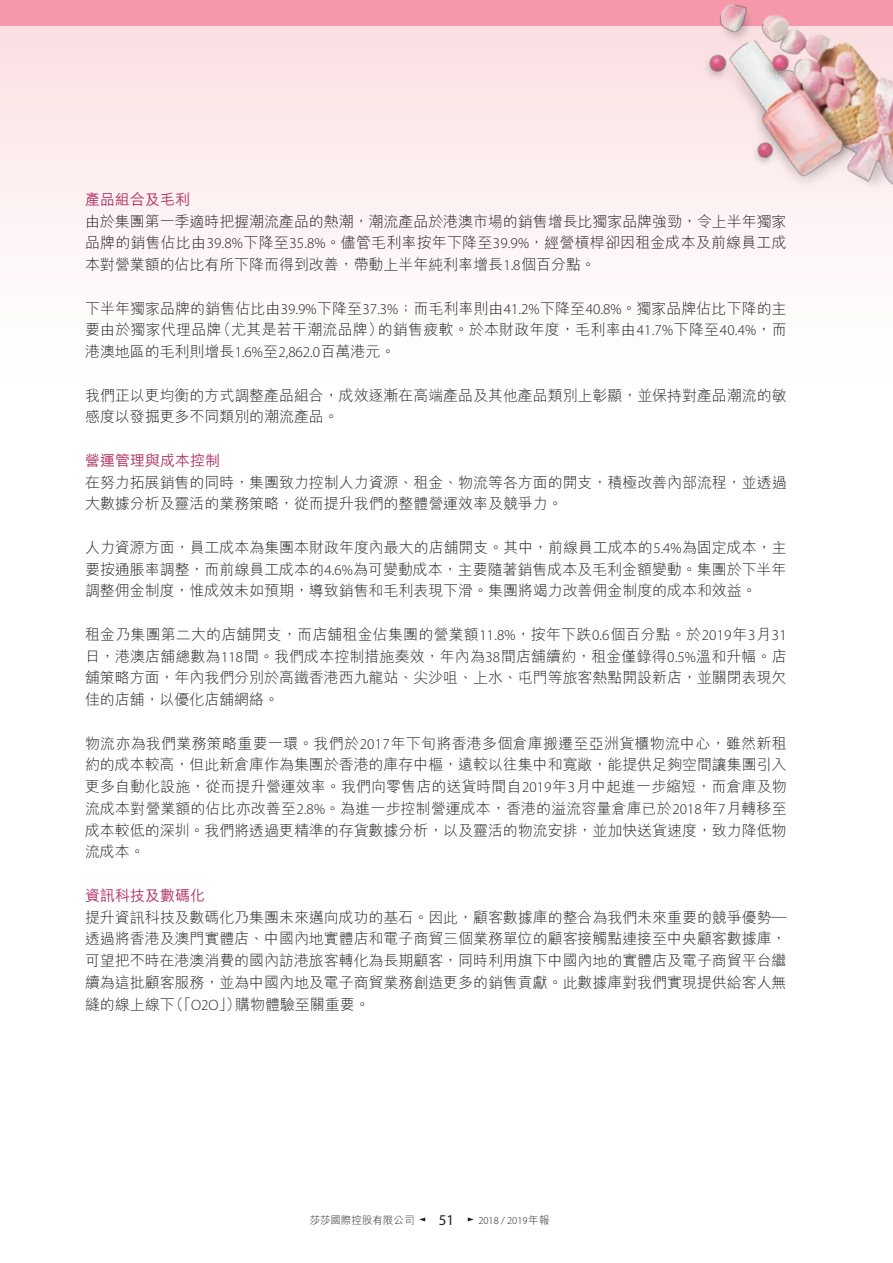
<style>
.page{position:relative;width:893px;height:1263px;background:#fff}
.page>*{position:absolute;margin:0;border:0;box-sizing:border-box;transform-origin:0 0}
.t1{font:300 15px/21.8px "M Hei HK";letter-spacing:-.005em;color:#231f20;text-align:justify}
.t2{font:500 15px "M Hei HK";color:#b23467}
.t3{font:15px "Myriad Pro";color:#231f20}
.t4{font:300 10.5px "Myriad Pro";color:#231f20}
.t5{font:300 10.5px "M Hei HK";color:#231f20}
.s1{font-family:"Myriad Pro"}
.s2{font-family:"M Hei HK"}
</style>
<div class="page">
<div style="left:0;top:0;width:893px;height:429px;background:linear-gradient(to bottom,#fbdfe1,#fff)"></div>
<div style="left:0;top:0;width:893px;height:26px;background:#f598aa"></div>
<img style="left:55px;top:4px;width:838px;height:425px">
<svg style="left:419px;top:1217px;width:6px;height:4px"></svg>
<svg style="left:468px;top:1217px;width:6px;height:4px"></svg>
<p class="t2" style="left:85px;top:188px;width:107px">產品組合及毛利</p>
<p class="t1" style="left:85px;top:210px;width:703px">由於集團第一季適時把握潮流產品的熱潮，潮流產品於港澳市場的銷售增長比獨家品牌強勁，令上半年獨家品牌的銷售佔比由<span class="s1">39.8%</span>下降至<span class="s1">35.8%</span>。儘管毛利率按年下降至<span class="s1">39.9%</span>，經營槓桿卻因租金成本及前線員工成本對營業額的佔比有所下降而得到改善，帶動上半年純利率增長<span class="s1">1.8</span>個百分點。</p>
<p class="t1" style="left:85px;top:297px;width:703px">下半年獨家品牌的銷售佔比由<span class="s1">39.9%</span>下降至<span class="s1">37.3%</span>；而毛利率則由<span class="s1">41.2%</span>下降至<span class="s1">40.8%</span>。獨家品牌佔比下降的主要由於獨家代理品牌（尤其是若干潮流品牌）的銷售疲軟。於本財政年度，毛利率由<span class="s1">41.7%</span>下降至<span class="s1">40.4%</span>，而港澳地區的毛利則增長<span class="s1">1.6%</span>至<span class="s1">2,862.0</span>百萬港元。</p>
<p class="t1" style="left:85px;top:384px;width:703px">我們正以更均衡的方式調整產品組合，成效逐漸在高端產品及其他產品類別上彰顯，並保持對產品潮流的敏感度以發掘更多不同類別的潮流產品。</p>
<p class="t2" style="left:85px;top:449px;width:136px">營運管理與成本控制</p>
<p class="t1" style="left:85px;top:471px;width:703px">在努力拓展銷售的同時，集團致力控制人力資源、租金、物流等各方面的開支，積極改善內部流程，並透過大數據分析及靈活的業務策略，從而提升我們的整體營運效率及競爭力。</p>
<p class="t1" style="left:85px;top:536px;width:703px">人力資源方面，員工成本為集團本財政年度內最大的店舖開支。其中，前線員工成本的<span class="s1">5.4%</span>為固定成本，主要按通脹率調整，而前線員工成本的<span class="s1">4.6%</span>為可變動成本，主要隨著銷售成本及毛利金額變動。集團於下半年調整佣金制度，惟成效未如預期，導致銷售和毛利表現下滑。集團將竭力改善佣金制度的成本和效益。</p>
<p class="t1" style="left:85px;top:623px;width:703px">租金乃集團第二大的店舖開支，而店舖租金佔集團的營業額<span class="s1">11.8%</span>，按年下跌<span class="s1">0.6</span>個百分點。於<span class="s1">2019</span>年<span class="s1">3</span>月<span class="s1">31</span>日，港澳店舖總數為<span class="s1">118</span>間。我們成本控制措施奏效，年內為<span class="s1">38</span>間店舖續約，租金僅錄得<span class="s1">0.5%</span>溫和升幅。店舖策略方面，年內我們分別於高鐵香港西九龍站、尖沙咀、上水、屯門等旅客熱點開設新店，並關閉表現欠佳的店舖，以優化店舖網絡。</p>
<p class="t1" style="left:85px;top:732px;width:703px">物流亦為我們業務策略重要一環。我們於<span class="s1">2017</span>年下旬將香港多個倉庫搬遷至亞洲貨櫃物流中心，雖然新租約的成本較高，但此新倉庫作為集團於香港的庫存中樞，遠較以往集中和寬敞，能提供足夠空間讓集團引入更多自動化設施，從而提升營運效率。我們向零售店的送貨時間自<span class="s1">2019</span>年<span class="s1">3</span>月中起進一步縮短，而倉庫及物流成本對營業額的佔比亦改善至<span class="s1">2.8%</span>。為進一步控制營運成本，香港的溢流容量倉庫已於<span class="s1">2018</span>年<span class="s1">7</span>月轉移至成本較低的深圳。我們將透過更精準的存貨數據分析，以及靈活的物流安排，並加快送貨速度，致力降低物流成本。</p>
<p class="t2" style="left:85px;top:884px;width:121px">資訊科技及數碼化</p>
<p class="t1" style="left:85px;top:906px;width:703px">提升資訊科技及數碼化乃集團未來邁向成功的基石。因此，顧客數據庫的整合為我們未來重要的競爭優勢─透過將香港及澳門實體店、中國內地實體店和電子商貿三個業務單位的顧客接觸點連接至中央顧客數據庫，可望把不時在港澳消費的國內訪港旅客轉化為長期顧客，同時利用旗下中國內地的實體店及電子商貿平台繼續為這批顧客服務，並為中國內地及電子商貿業務創造更多的銷售貢獻。此數據庫對我們實現提供給客人無縫的線上線下（「<span class="s1">O2O</span>」）購物體驗至關重要。</p>
<p class="t5" style="left:310px;top:1212px;width:106px">莎莎國際控股有限公司</p>
<p class="t3" style="left:439px;top:1211px;width:17px">51</p>
<p class="t4" style="left:478px;top:1214px;width:72px">2018 / 2019<span class="s2">年報</span></p>
</div>
